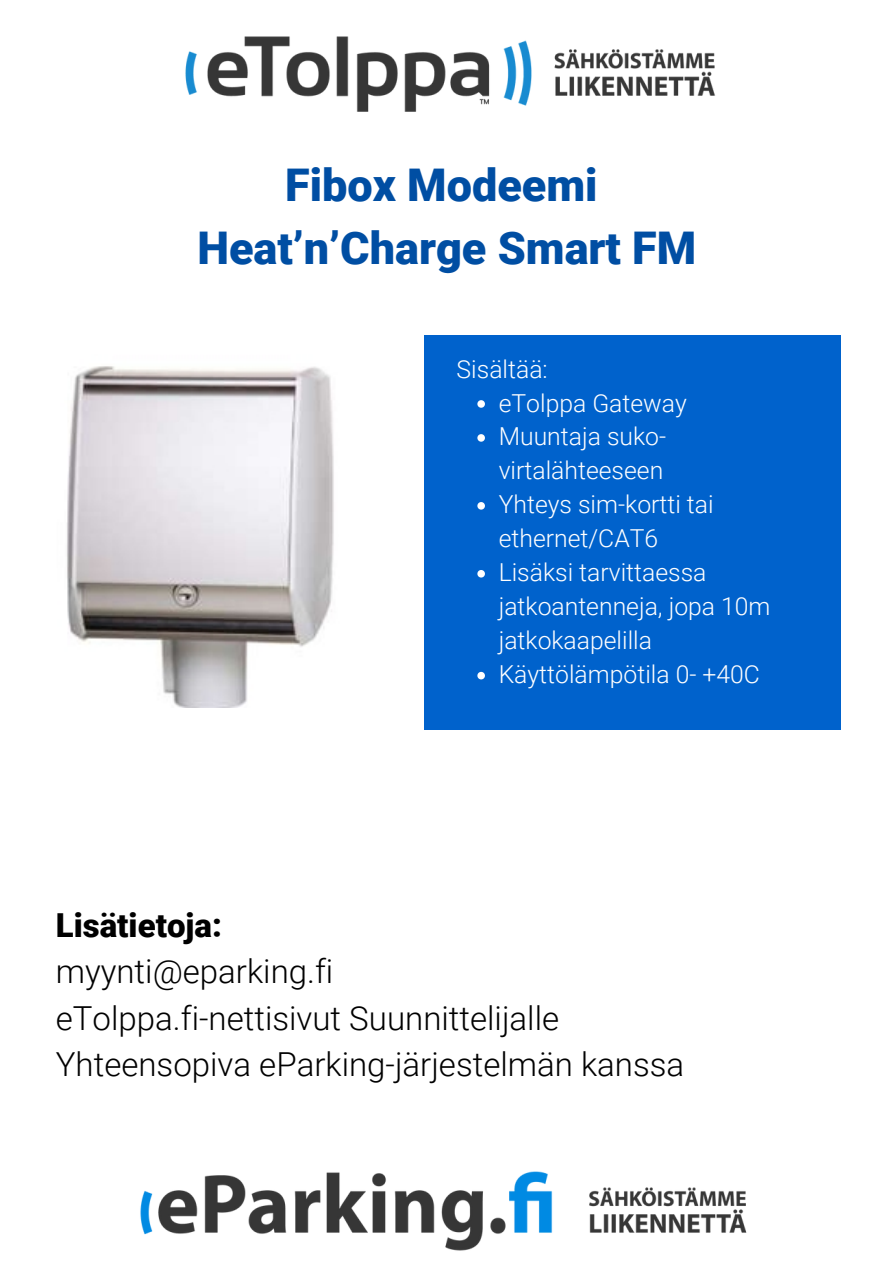
<style>
.page{position:relative;width:894px;height:1264px;background:#fff}
.page>*{position:absolute;margin:0;border:0;box-sizing:border-box;transform-origin:0 0}
.t1{font:900 45px/63px "Roboto";color:#004ea3;text-align:center}
.t2{font:300 33px/46.2px "Roboto";color:#000}
.t3{font:900 33px "Roboto";color:#000}
.t4{font:300 24.75px/33.9px "Roboto";color:#fff}
</style>
<div class="page">
<img style="left:185px;top:36px;width:531px;height:76px">
<img style="left:140px;top:1171px;width:607px;height:80px">
<img style="left:67px;top:366px;width:267px;height:341px">
<div style="left:423px;top:336px;width:417px;height:394px;background:#0062cc"></div>
<svg style="left:477px;top:400px;width:8px;height:8px"></svg>
<svg style="left:477px;top:434px;width:8px;height:7px"></svg>
<svg style="left:477px;top:502px;width:8px;height:7px"></svg>
<svg style="left:477px;top:570px;width:8px;height:7px"></svg>
<svg style="left:477px;top:672px;width:8px;height:7px"></svg>
<h1 class="t1" style="left:197px;top:154px;width:500px">Fibox Modeemi<br>Heat’n’Charge Smart FM</h1>
<p class="t4" style="left:456px;top:352px;width:93px">Sisältää:</p>
<p class="t4" style="left:498px;top:386px;width:273px">eTolppa Gateway<br>Muuntaja suko&shy;virtalähteeseen<br>Yhteys sim-kortti tai ethernet/CAT6<br>Lisäksi tarvittaessa jatkoantenneja, jopa 10m jatkokaapelilla<br>Käyttölämpötila 0- +40C</p>
<h2 class="t3" style="left:56px;top:906px;width:168px">Lisätietoja:</h2>
<h2 class="t2" style="left:56px;top:949px;width:629px">myynti@eparking.fi<br>eTolppa.fi-nettisivut Suunnittelijalle<br>Yhteensopiva eParking-järjestelmän kanssa</h2>
</div>
